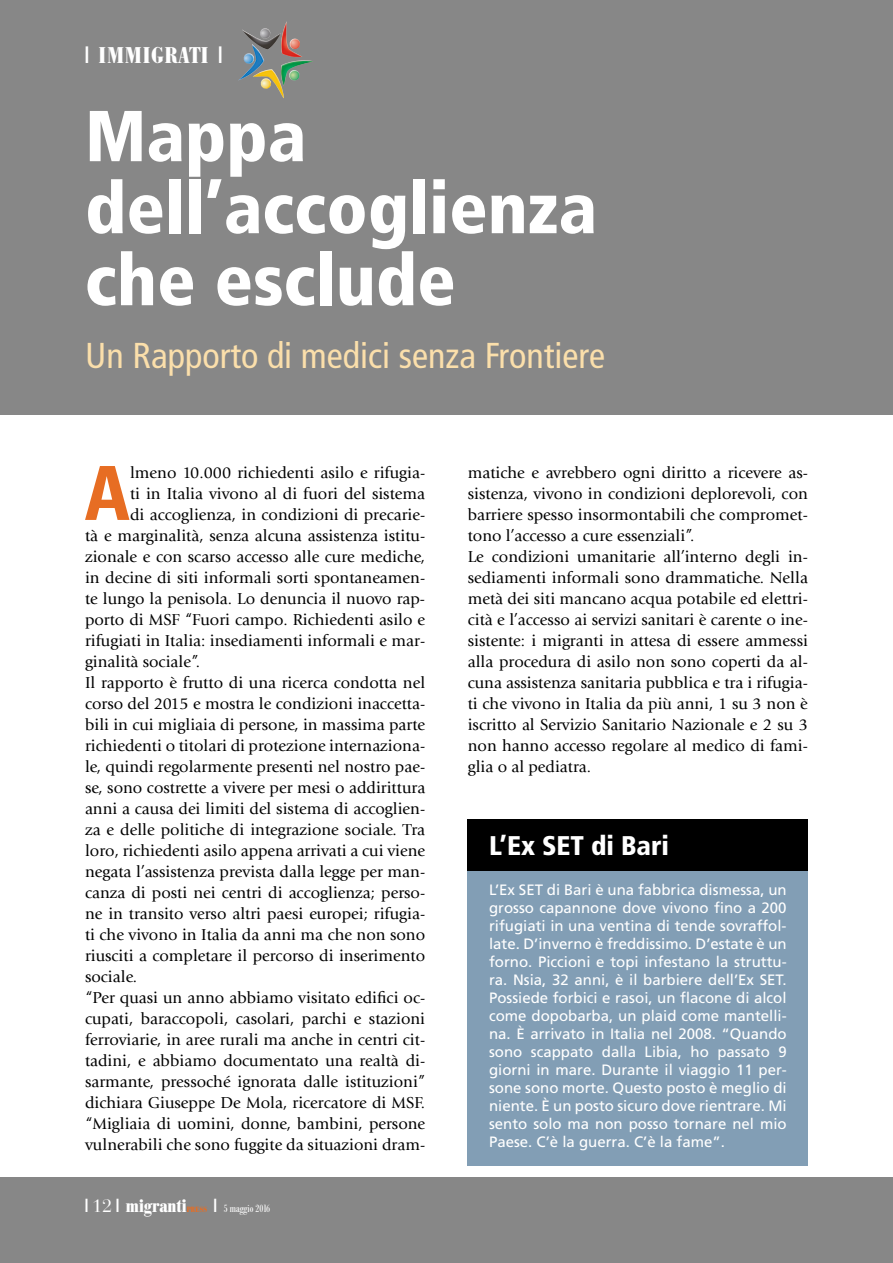
<style>
.page{position:relative;width:893px;height:1263px;background:#fff}
.page>*{position:absolute;margin:0;border:0;box-sizing:border-box;transform-origin:0 0}
.t1{font:700 condensed 74.7px "Univers";color:#e76d23}
.t2{font:900 condensed 72px/72px "Frutiger";color:#fff}
.t3{font:condensed 36px "Frutiger";color:#fbdfab}
.t4{font:900 condensed 27px "Frutiger";color:#fff}
.t5{font:700 condensed 22.5px "Bodoni BE";letter-spacing:.04em;color:#fff}
.t6{font:700 condensed 18px "Bodoni BE";color:#fff}
.t7{font:16.5px/21px "Giovanni";color:#000}
.t8{font:15px/18px "Frutiger";color:#fff;text-align:justify}
.t9{font:condensed 10.5px "Bodoni BE";color:#fff}
.t10{font:700 condensed 7.5px "Bodoni BE";letter-spacing:.04em;color:#e76d23}
.s1{font-family:"False Positive BRK";font-weight:400;font-stretch:normal}
.s2{font-family:"Bauer Bodoni Std";font-weight:400;font-stretch:normal}
.s3{font-family:"False Positive BRK";font-stretch:normal;font-size:18px}
</style>
<div class="page">
<div style="left:0;top:0;width:893px;height:415px;background:#878787"></div>
<div style="left:0;top:1178px;width:893px;height:85px;background:#878787"></div>
<img style="left:238px;top:21px;width:75px;height:77px">
<div style="left:468px;top:819px;width:340px;height:346px;background:#829eb5"></div>
<div style="left:468px;top:819px;width:340px;height:51px;background:#000"></div>
<h3 class="t5" style="left:85px;top:43px;width:139px"><span class="s1">1</span> IMMIGRATI <span class="s1">1</span></h3>
<h2 class="t2" style="left:85px;top:100px;width:514px">Mappa dell’accoglienza che esclude</h2>
<h3 class="t3" style="left:85px;top:335px;width:522px">Un Rapporto di medici senza Frontiere</h3>
<h1 class="t1" style="left:84px;top:447px;width:47px">A</h1>
<p class="t7" style="left:130px;top:462px;width:297px">lmeno 10.000 richiedenti asilo e rifugia-</p>
<p class="t7" style="left:130px;top:483px;width:297px">ti in Italia vivono al di fuori del sistema</p>
<p class="t7" style="left:130px;top:504px;width:297px">di accoglienza, in condizioni di precarie-</p>
<p class="t7" style="left:85px;top:525px;width:342px">tà e marginalità, senza alcuna assistenza istitu-</p>
<p class="t7" style="left:85px;top:546px;width:342px">zionale e con scarso accesso alle cure mediche,</p>
<p class="t7" style="left:85px;top:567px;width:342px">in decine di siti informali sorti spontaneamen-</p>
<p class="t7" style="left:85px;top:588px;width:342px">te lungo la penisola. Lo denuncia il nuovo rap-</p>
<p class="t7" style="left:85px;top:609px;width:342px">porto di MSF “Fuori campo. Richiedenti asilo e</p>
<p class="t7" style="left:85px;top:630px;width:342px">rifugiati in Italia: insediamenti informali e mar-</p>
<p class="t7" style="left:85px;top:651px;width:117px">ginalità sociale”.</p>
<p class="t7" style="left:85px;top:672px;width:342px">Il rapporto è frutto di una ricerca condotta nel</p>
<p class="t7" style="left:85px;top:693px;width:342px">corso del 2015 e mostra le condizioni inaccetta-</p>
<p class="t7" style="left:85px;top:714px;width:342px">bili in cui migliaia di persone, in massima parte</p>
<p class="t7" style="left:85px;top:735px;width:342px">richiedenti o titolari di protezione internaziona-</p>
<p class="t7" style="left:85px;top:756px;width:342px">le, quindi regolarmente presenti nel nostro pae-</p>
<p class="t7" style="left:85px;top:777px;width:342px">se, sono costrette a vivere per mesi o addirittura</p>
<p class="t7" style="left:85px;top:798px;width:342px">anni a causa dei limiti del sistema di accoglien-</p>
<p class="t7" style="left:85px;top:819px;width:342px">za e delle politiche di integrazione sociale. Tra</p>
<p class="t7" style="left:85px;top:840px;width:342px">loro, richiedenti asilo appena arrivati a cui viene</p>
<p class="t7" style="left:85px;top:861px;width:342px">negata l’assistenza prevista dalla legge per man-</p>
<p class="t7" style="left:85px;top:882px;width:342px">canza di posti nei centri di accoglienza; perso-</p>
<p class="t7" style="left:85px;top:903px;width:342px">ne in transito verso altri paesi europei; rifugia-</p>
<p class="t7" style="left:85px;top:924px;width:342px">ti che vivono in Italia da anni ma che non sono</p>
<p class="t7" style="left:85px;top:945px;width:342px">riusciti a completare il percorso di inserimento</p>
<p class="t7" style="left:85px;top:966px;width:53px">sociale.</p>
<p class="t7" style="left:85px;top:987px;width:342px">“Per quasi un anno abbiamo visitato edifici oc-</p>
<p class="t7" style="left:85px;top:1008px;width:342px">cupati, baraccopoli, casolari, parchi e stazioni</p>
<p class="t7" style="left:85px;top:1029px;width:342px">ferroviarie, in aree rurali ma anche in centri cit-</p>
<p class="t7" style="left:85px;top:1050px;width:342px">tadini, e abbiamo documentato una realtà di-</p>
<p class="t7" style="left:85px;top:1071px;width:342px">sarmante, pressoché ignorata dalle istituzioni”</p>
<p class="t7" style="left:85px;top:1092px;width:342px">dichiara Giuseppe De Mola, ricercatore di MSF.</p>
<p class="t7" style="left:85px;top:1113px;width:342px">“Migliaia di uomini, donne, bambini, persone</p>
<p class="t7" style="left:85px;top:1134px;width:342px">vulnerabili che sono fuggite da situazioni dram-</p>
<p class="t6" style="left:85px;top:1196px;width:103px"><span class="s1">1</span> <span class="s2">12</span> <span class="s1">1</span> migranti</p>
<p class="t10" style="left:187px;top:1205px;width:22px">PRESS</p>
<p class="t9" style="left:214px;top:1203px;width:58px"><span class="s3">1</span> 5 maggio 2016</p>
<p class="t7" style="left:468px;top:462px;width:342px">matiche e avrebbero ogni diritto a ricevere as&shy;sistenza, vivono in condizioni deplorevoli, con barriere spesso insormontabili che compromet&shy;tono l’accesso a cure essenziali”.<br>Le condizioni umanitarie all’interno degli in&shy;sediamenti informali sono drammatiche. Nella metà dei siti mancano acqua potabile ed elettri&shy;cità e l’accesso ai servizi sanitari è carente o ine&shy;sistente: i migranti in attesa di essere ammessi alla procedura di asilo non sono coperti da al&shy;cuna assistenza sanitaria pubblica e tra i rifugia&shy;ti che vivono in Italia da più anni, 1 su 3 non è iscritto al Servizio Sanitario Nazionale e 2 su 3 non hanno accesso regolare al medico di fami&shy;glia o al pediatra.</p>
<h3 class="t4" style="left:489px;top:829px;width:182px">L’Ex SET di Bari</h3>
<p class="t8" style="left:489px;top:881px;width:299px">L’Ex SET di Bari è una fabbrica dismessa, un grosso capannone dove vivono fino a 200 rifugiati in una ventina di tende sovraffol&shy;late. D’inverno è freddissimo. D’estate è un forno. Piccioni e topi infestano la struttu&shy;ra. Nsia, 32 anni, è il barbiere dell’Ex SET.<br>Possiede forbici e rasoi, un flacone di alcol come dopobarba, un plaid come mantelli&shy;na. È arrivato in Italia nel 2008. “Quando sono scappato dalla Libia, ho passato 9 giorni in mare. Durante il viaggio 11 per&shy;sone sono morte. Questo posto è meglio di niente. È un posto sicuro dove rientrare. Mi sento solo ma non posso tornare nel mio Paese. C’è la guerra. C’è la fame”.</p>
</div>
